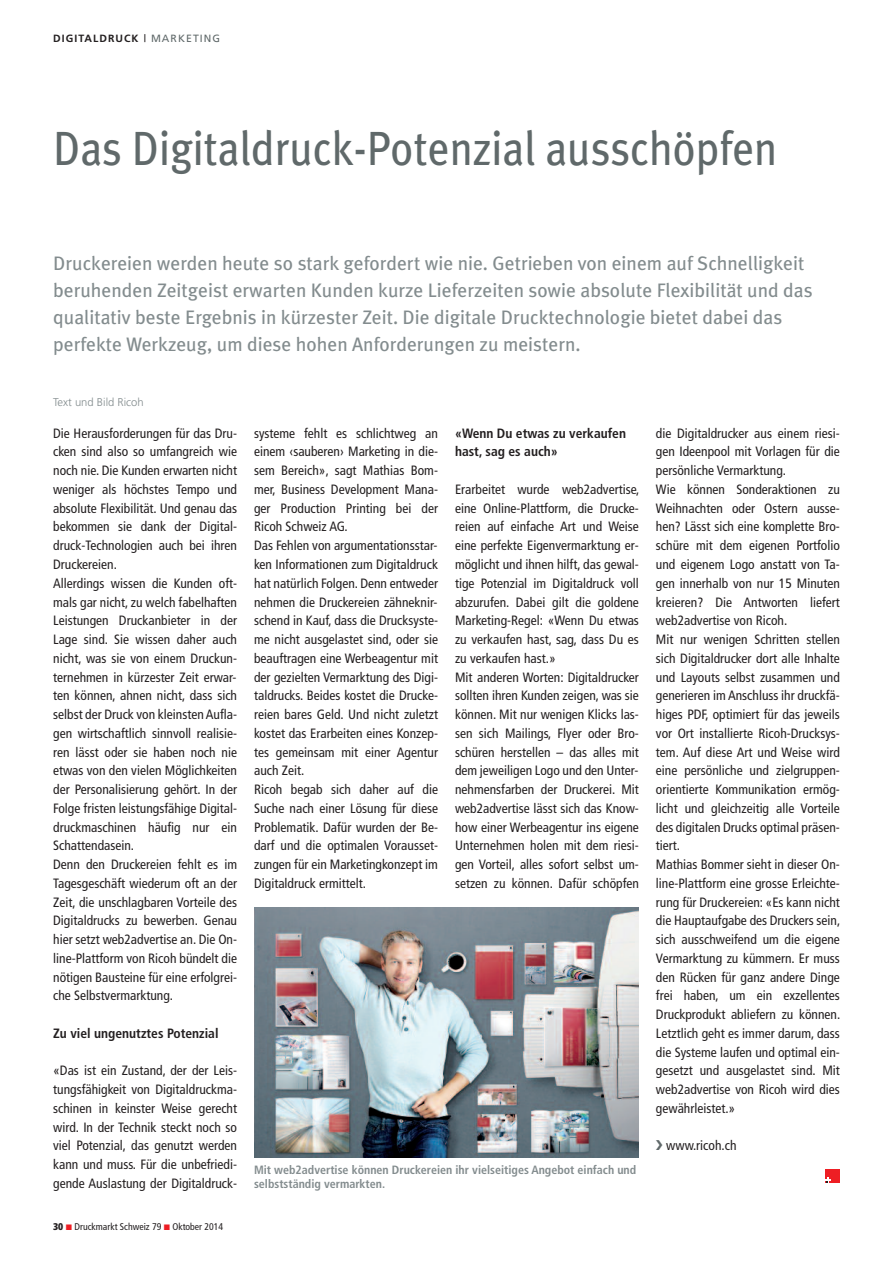
<style>
.page{position:relative;width:893px;height:1263px;background:#fff}
.page>*{position:absolute;margin:0;border:0;box-sizing:border-box;transform-origin:0 0}
.t1{font:48px "Meta Plus";color:#60696a;scale:.9 1}
.t2{font:19.5px/27px "Meta Plus";color:#838c8e}
.t3{font:condensed 13.5px/18.8px "Frutiger";color:#231f20}
.t4{font:700 condensed 13.5px/18.8px "Frutiger";color:#231f20}
.t5{font:700 condensed 12px/13.5px "Frutiger";color:#838c8e}
.t6{font:300 11.25px "Frutiger";color:#838c8e}
.t7{font:700 10.5px "Frutiger";letter-spacing:.1em;color:#231f20}
.t8{font:condensed 9.75px "Frutiger";color:#231f20}
.s1{font-weight:400}
.s2{font-weight:400;color:#60696a}
.s3{font-weight:900}
</style>
<div class="page">
<div style="left:826px;top:1168px;width:14px;height:14px;background:#ee1e24"></div>
<svg style="left:826px;top:1177px;width:5px;height:5px"></svg>
<img style="left:254px;top:907px;width:385px;height:250px">
<p class="t7" style="left:53px;top:34px;width:168px">DIGITALDRUCK <span class="s1">|</span> <span class="s2">MARKETING</span></p>
<h1 class="t1" style="left:53px;top:121px;width:806px">Das Digitaldruck-Potenzial ausschöpfen</h1>
<p class="t2" style="left:53px;top:250px;width:761px">Druckereien werden heute so stark gefordert wie nie. Getrieben von einem auf Schnelligkeit beruhenden Zeitgeist erwarten Kunden kurze Lieferzeiten sowie absolute Flexibilität und das qualitativ beste Ergebnis in kürzester Zeit. Die digitale Drucktechnologie bietet dabei das perfekte Werkzeug, um diese hohen Anforderungen zu meistern.</p>
<p class="t6" style="left:53px;top:398px;width:92px">Text und Bild Ricoh</p>
<p class="t3" style="left:53px;top:425px;width:185px">Die Herausforderungen für das Dru&shy;cken sind also so umfangreich wie noch nie. Die Kunden erwarten nicht weniger als höchstes Tempo und absolute Flexibilität. Und genau das bekommen sie dank der Digital&shy;druck-Technologien auch bei ihren Druckereien.<br>Allerdings wissen die Kunden oft&shy;mals gar nicht, zu welch fabelhaften Leistungen Druckanbieter in der Lage sind. Sie wissen daher auch nicht, was sie von einem Druckun&shy;ternehmen in kürzester Zeit erwar&shy;ten können, ahnen nicht, dass sich selbst der Druck von kleinstenAufla&shy;gen wirtschaftlich sinnvoll realisie&shy;ren lässt oder sie haben noch nie etwas von den vielen Möglichkeiten der Personalisierung gehört. In der Folge fristen leistungsfähige Digital&shy;druckmaschinen häufig nur ein Schattendasein.<br>Denn den Druckereien fehlt es im Tagesgeschäft wiederum oft an der Zeit, die unschlagbaren Vorteile des Digitaldrucks zu bewerben. Genau hier setzt web2advertise an. Die On&shy;line-Plattform von Ricoh bündelt die nötigen Bausteine für eine erfolgrei&shy;che Selbstvermarktung.</p>
<p class="t4" style="left:53px;top:1025px;width:167px">Zu viel ungenutztes Potenzial</p>
<p class="t3" style="left:53px;top:1062px;width:185px;text-align:justify">«Das ist ein Zustand, der der Leis&shy;tungsfähigkeit von Digitaldruckma&shy;schinen in keinster Weise gerecht wird. In der Technik steckt noch so viel Potenzial, das genutzt werden kann und muss. Für die unbefriedi&shy;gende Auslastung der Digitaldruck-</p>
<p class="t8" style="left:53px;top:1222px;width:172px"><span class="s3">30</span> Druckmarkt Schweiz 79 Oktober 2014</p>
<p class="t3" style="left:254px;top:425px;width:185px">systeme fehlt es schlichtweg an einem ‹sauberen› Marketing in die&shy;sem Bereich», sagt Mathias Bom&shy;mer, Business Development Mana&shy;ger Production Printing bei der<br>Ricoh Schweiz AG.<br>Das Fehlen von argumentationsstar&shy;ken Informationen zum Digitaldruck hat natürlich Folgen. Denn entweder nehmen die Druckereien zähneknir&shy;schend in Kauf, dass die Drucksyste&shy;me nicht ausgelastet sind, oder sie beauftragen eine Werbeagentur mit der gezielten Vermarktung des Digi&shy;taldrucks. Beides kostet die Drucke&shy;reien bares Geld. Und nicht zuletzt kostet das Erarbeiten eines Konzep&shy;tes gemeinsam mit einer Agentur auch Zeit.<br>Ricoh begab sich daher auf die<br>Suche nach einer Lösung für diese<br>Problematik. Dafür wurden der Be&shy;darf und die optimalen Vorausset&shy;zungen für ein Marketingkonzept im<br>Digitaldruck ermittelt.</p>
<p class="t4" style="left:455px;top:425px;width:172px">«Wenn Du etwas zu verkaufen hast, sag es auch»</p>
<p class="t3" style="left:455px;top:481px;width:186px">Erarbeitet wurde web2advertise, eine Online-Plattform, die Drucke&shy;reien auf einfache Art und Weise eine perfekte Eigenvermarktung er&shy;möglicht und ihnen hilft, das gewal&shy;tige Potenzial im Digitaldruck voll abzurufen. Dabei gilt die goldene Marketing-Regel: «Wenn Du etwas zu verkaufen hast, sag, dass Du es zu verkaufen hast.»<br>Mit anderen Worten: Digitaldrucker sollten ihren Kunden zeigen, was sie können. Mit nur wenigen Klicks las&shy;sen sich Mailings, Flyer oder Bro&shy;schüren herstellen – das alles mit dem jeweiligen Logo und den Unter&shy;nehmensfarben der Druckerei. Mit web2advertise lässt sich das Know&shy;how einer Werbeagentur ins eigene Unternehmen holen mit dem riesi&shy;gen Vorteil, alles sofort selbst um&shy;setzen zu können. Dafür schöpfen</p>
<p class="t5" style="left:254px;top:1164px;width:384px">Mit web2advertise können Druckereien ihr vielseitiges Angebot einfach und selbstständig vermarkten.</p>
<p class="t3" style="left:656px;top:425px;width:186px">die Digitaldrucker aus einem riesi&shy;gen Ideenpool mit Vorlagen für die persönliche Vermarktung.<br>Wie können Sonderaktionen zu<br>Weihnachten oder Ostern ausse&shy;hen? Lässt sich eine komplette Bro&shy;schüre mit dem eigenen Portfolio und eigenem Logo anstatt von Ta&shy;gen innerhalb von nur 15 Minuten kreieren? Die Antworten liefert web2advertise von Ricoh.<br>Mit nur wenigen Schritten stellen sich Digitaldrucker dort alle Inhalte und Layouts selbst zusammen und generieren im Anschluss ihr druckfä&shy;higes PDF, optimiert für das jeweils vor Ort installierte Ricoh-Drucksys&shy;tem. Auf diese Art und Weise wird eine persönliche und zielgruppen&shy;orientierte Kommunikation ermög&shy;licht und gleichzeitig alle Vorteile des digitalen Drucks optimal präsen&shy;tiert.<br>Mathias Bommer sieht in dieser On&shy;line-Plattform eine grosse Erleichte&shy;rung für Druckereien: «Es kann nicht die Hauptaufgabe des Druckers sein, sich ausschweifend um die eigene<br>Vermarktung zu kümmern. Er muss den Rücken für ganz andere Dinge frei haben, um ein exzellentes<br>Druckprodukt abliefern zu können.<br>Letztlich geht es immer darum, dass die Systeme laufen und optimal ein&shy;gesetzt und ausgelastet sind. Mit web2advertise von Ricoh wird dies gewährleistet.»</p>
<p class="t3" style="left:666px;top:1137px;width:72px">www.ricoh.ch</p>
</div>
